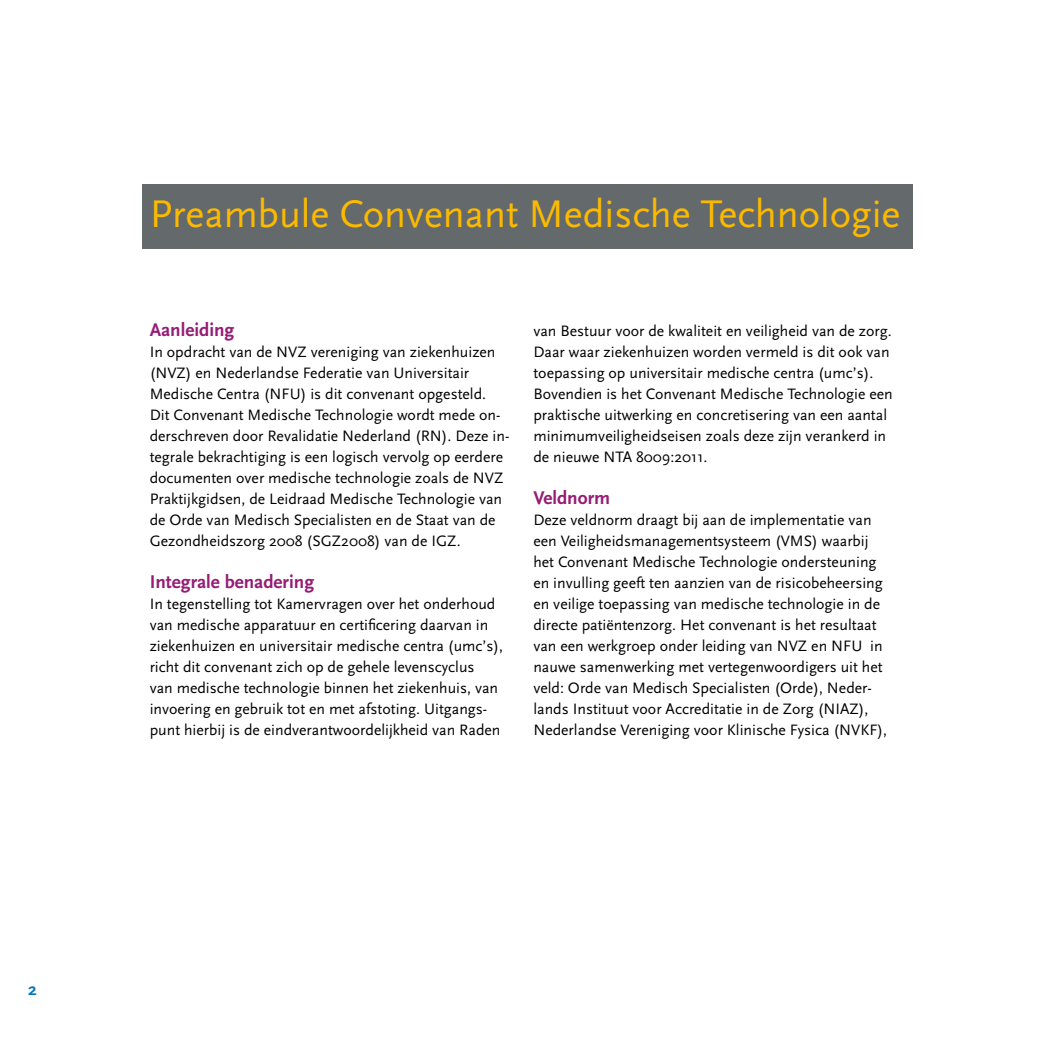
<style>
.page{position:relative;width:1042px;height:1042px;background:#fff}
.page>*{position:absolute;margin:0;border:0;box-sizing:border-box;transform-origin:0 0}
.t1{font:40.25px "Scala Sans";color:#fbba00}
.t2{font:700 19.25px "Scala Sans";color:#951d75}
.t3{font:700 17.5px "Scala Sans";color:#0076be}
.t4{font:15.75px/21px "Scala Sans";color:#000}
</style>
<div class="page">
<div style="left:142px;top:184px;width:771px;height:64px;background:#64696c"></div>
<p class="t3" style="left:28px;top:979px;width:10px">2</p>
<h1 class="t1" style="left:150px;top:192px;width:752px">Preambule Convenant Medische Technologie</h1>
<p class="t2" style="left:150px;top:319px;width:86px">Aanleiding</p>
<p class="t4" style="left:150px;top:342px;width:361px">In opdracht van de NVZ vereniging van ziekenhuizen (NVZ) en Nederlandse Federatie van Universitair Medische Centra (NFU) is dit convenant opgesteld.<br>Dit Convenant Medische Technologie wordt mede on&shy;derschreven door Revalidatie Nederland (RN). Deze in&shy;tegrale bekrachtiging is een logisch vervolg op eerdere documenten over medische technologie zoals de NVZ Praktijkgidsen, de Leidraad Medische Technologie van de Orde van Medisch Specialisten en de Staat van de Gezondheidszorg 2008 (SGZ2008) van de IGZ.</p>
<p class="t2" style="left:150px;top:571px;width:166px">Integrale benadering</p>
<p class="t4" style="left:150px;top:594px;width:355px">In tegenstelling tot Kamervragen over het onderhoud van medische apparatuur en certificering daarvan in ziekenhuizen en universitair medische centra (umc’s), richt dit convenant zich op de gehele levenscyclus<br>van medische technologie binnen het ziekenhuis, van invoering en gebruik tot en met afstoting. Uitgangs&shy;punt hierbij is de eindverantwoordelijkheid van Raden</p>
<p class="t4" style="left:533px;top:321px;width:361px">van Bestuur voor de kwaliteit en veiligheid van de zorg.<br>Daar waar ziekenhuizen worden vermeld is dit ook van toepassing op universitair medische centra (umc’s).<br>Bovendien is het Convenant Medische Technologie een praktische uitwerking en concretisering van een aantal minimumveiligheidseisen zoals deze zijn verankerd in de nieuwe NTA 8009:2011.</p>
<p class="t2" style="left:533px;top:487px;width:78px">Veldnorm</p>
<p class="t4" style="left:533px;top:510px;width:355px">Deze veldnorm draagt bij aan de implementatie van een Veiligheidsmanagementsysteem (VMS) waarbij het Convenant Medische Technologie ondersteuning en invulling geeft ten aanzien van de risicobeheersing en veilige toepassing van medische technologie in de directe patiëntenzorg. Het convenant is het resultaat van een werkgroep onder leiding van NVZ en NFU in nauwe samenwerking met vertegenwoordigers uit het veld: Orde van Medisch Specialisten (Orde), Neder&shy;lands Instituut voor Accreditatie in de Zorg (NIAZ), Nederlandse Vereniging voor Klinische Fysica (NVKF),</p>
</div>
